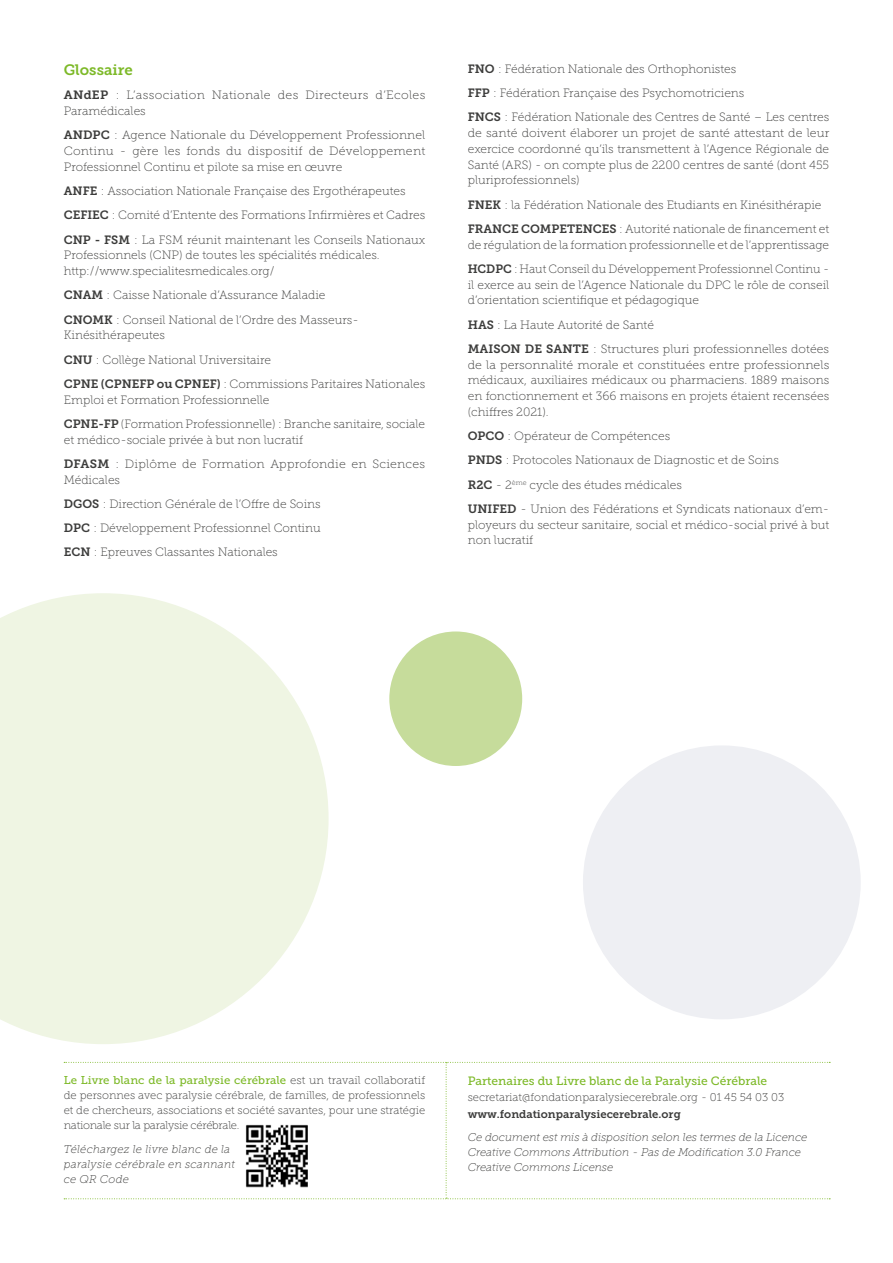
<style>
.page{position:relative;width:893px;height:1263px;background:#fff}
.page>*{position:absolute;margin:0;border:0;box-sizing:border-box;transform-origin:0 0}
._7_-_Sous-sous_titre{font:15px "Museo Slab 700";color:#7db928}
._9_-_Texte_puce{font:12px/15.8px "Museo Slab 100";color:#3c3c3b}
._9_-_Texte_puce-2{font:12px/15.8px "Museo Slab 100";letter-spacing:.025em;color:#3c3c3b}
._9_-_Texte_courant{font:12px "Museo Slab 500";color:#7db928}
._9_-_Texte_courant-2{font:11.25px/15px "Museo Slab 100";letter-spacing:-.005em;color:#3c3c3b;text-align:justify}
._9_-_Texte_courant-3{font:italic 11.25px/15px "Museo Slab 100";color:#3c3c3b}
._9_-_Texte_courant-4{font:italic 11.25px/15px "Museo Slab 100";letter-spacing:.02em;color:#3c3c3b}
.s1{font-family:"Museo Slab 700"}
.s2{font-family:"Museo Slab 500";color:#7db928}
</style>
<div class="page">
<svg style="left:64px;top:1062px;width:766px;height:137px"></svg>
<img style="left:246px;top:1125px;width:62px;height:63px">
<div style="left:583px;top:745px;width:278px;height:274px;background:#eeeff3;border-radius:50%"></div>
<svg style="left:0;top:593px;width:329px;height:451px;fill:#eff5e3"></svg>
<div style="left:389px;top:631px;width:133px;height:135px;background:#c6dc9b;border-radius:50%"></div>
<p class="_7_-_Sous-sous_titre" style="left:64px;top:61px;width:71px">Glossaire</p>
<p class="_9_-_Texte_puce-2" style="left:64px;top:87px;width:363px"><span class="s1">ANdEP</span> : L’association Nationale des Directeurs d’Ecoles<br>Paramédicales</p>
<p class="_9_-_Texte_puce" style="left:64px;top:127px;width:363px;text-align:justify"><span class="s1">ANDPC</span> : Agence Nationale du Développement Professionnel Continu - gère les fonds du dispositif de Développement Professionnel Continu et pilote sa mise en œuvre</p>
<p class="_9_-_Texte_puce" style="left:64px;top:183px;width:343px"><span class="s1">ANFE</span> : Association Nationale Française des Ergothérapeutes</p>
<p class="_9_-_Texte_puce" style="left:64px;top:207px;width:363px"><span class="s1">CEFIEC</span> : Comité d’Entente des Formations Infirmières et Cadres</p>
<p class="_9_-_Texte_puce" style="left:64px;top:232px;width:363px"><span class="s1">CNP - FSM</span> : La FSM réunit maintenant les Conseils Nationaux<br>Professionnels (CNP) de toutes les spécialités médicales.</p>
<p class="_9_-_Texte_puce" style="left:64px;top:263px;width:212px">http://www.specialitesmedicales.org/</p>
<p class="_9_-_Texte_puce" style="left:64px;top:287px;width:263px"><span class="s1">CNAM</span> : Caisse Nationale d’Assurance Maladie</p>
<p class="_9_-_Texte_puce" style="left:64px;top:312px;width:296px"><span class="s1">CNOMK</span> : Conseil National de l’Ordre des Masseurs-<br>Kinésithérapeutes</p>
<p class="_9_-_Texte_puce" style="left:64px;top:352px;width:209px"><span class="s1">CNU</span> : Collège National Universitaire</p>
<p class="_9_-_Texte_puce" style="left:64px;top:376px;width:363px"><span class="s1">CPNE (CPNEFP ou CPNEF)</span> : Commissions Paritaires Nationales<br>Emploi et Formation Professionnelle</p>
<p class="_9_-_Texte_puce" style="left:64px;top:416px;width:363px"><span class="s1">CPNE-FP</span> (Formation Professionnelle) : Branche sanitaire, sociale et médico-sociale privée à but non lucratif</p>
<p class="_9_-_Texte_puce" style="left:64px;top:456px;width:363px"><span class="s1">DFASM</span> : Diplôme de Formation Approfondie en Sciences<br>Médicales</p>
<p class="_9_-_Texte_puce" style="left:64px;top:496px;width:258px"><span class="s1">DGOS</span> : Direction Générale de l’Offre de Soins</p>
<p class="_9_-_Texte_puce" style="left:64px;top:520px;width:258px"><span class="s1">DPC</span> : Développement Professionnel Continu</p>
<p class="_9_-_Texte_puce" style="left:64px;top:544px;width:216px"><span class="s1">ECN</span> : Epreuves Classantes Nationales</p>
<p class="_9_-_Texte_puce" style="left:468px;top:61px;width:270px"><span class="s1">FNO</span> : Fédération Nationale des Orthophonistes</p>
<p class="_9_-_Texte_puce" style="left:468px;top:85px;width:278px"><span class="s1">FFP</span> : Fédération Française des Psychomotriciens</p>
<p class="_9_-_Texte_puce" style="left:468px;top:109px;width:363px;text-align:justify"><span class="s1">FNCS</span> : Fédération Nationale des Centres de Santé – Les centres de santé doivent élaborer un projet de santé attestant de leur exercice coordonné qu’ils transmettent à l’Agence Régionale de Santé (ARS) - on compte plus de 2200 centres de santé (dont 455 pluriprofessionnels)</p>
<p class="_9_-_Texte_puce" style="left:468px;top:197px;width:355px"><span class="s1">FNEK</span> : la Fédération Nationale des Etudiants en Kinésithérapie</p>
<p class="_9_-_Texte_puce" style="left:468px;top:221px;width:363px"><span class="s1">FRANCE COMPETENCES</span> : Autorité nationale de financement et de régulation de la formation professionnelle et de l’apprentissage</p>
<p class="_9_-_Texte_puce" style="left:468px;top:261px;width:363px;text-align:justify"><span class="s1">HCDPC</span> : Haut Conseil du Développement Professionnel Continu - il exerce au sein de l’Agence Nationale du DPC le rôle de conseil d’orientation scientifique et pédagogique</p>
<p class="_9_-_Texte_puce" style="left:468px;top:317px;width:188px"><span class="s1">HAS</span> : La Haute Autorité de Santé</p>
<p class="_9_-_Texte_puce" style="left:468px;top:341px;width:363px;text-align:justify"><span class="s1">MAISON DE SANTE</span> : Structures pluri professionnelles dotées de la personnalité morale et constituées entre professionnels médicaux, auxiliaires médicaux ou pharmaciens. 1889 maisons en fonctionnement et 366 maisons en projets étaient recensées (chiffres 2021).</p>
<p class="_9_-_Texte_puce" style="left:468px;top:428px;width:204px"><span class="s1">OPCO</span> : Opérateur de Compétences</p>
<p class="_9_-_Texte_puce" style="left:468px;top:452px;width:313px"><span class="s1">PNDS</span> : Protocoles Nationaux de Diagnostic et de Soins</p>
<p class="_9_-_Texte_puce" style="left:468px;top:477px;width:216px"><span class="s1">R2C</span> - 2<sup>ème</sup> cycle des études médicales</p>
<p class="_9_-_Texte_puce" style="left:468px;top:501px;width:363px;text-align:justify"><span class="s1">UNIFED</span> - Union des Fédérations et Syndicats nationaux d’em&shy;ployeurs du secteur sanitaire, social et médico-social privé à but non lucratif</p>
<p class="_9_-_Texte_courant-2" style="left:64px;top:1073px;width:363px"><span class="s2">Le Livre blanc de la paralysie cérébrale</span> est un travail collaboratif de personnes avec paralysie cérébrale, de familles, de professionnels et de chercheurs, associations et société savantes, pour une stratégie nationale sur la paralysie cérébrale.</p>
<p class="_9_-_Texte_courant-4" style="left:64px;top:1141px;width:173px">Téléchargez le livre blanc de la paralysie cérébrale en scannant ce QR Code</p>
<p class="_9_-_Texte_courant" style="left:468px;top:1074px;width:301px">Partenaires du Livre blanc de la Paralysie Cérébrale</p>
<p class="_9_-_Texte_courant-2" style="left:468px;top:1089px;width:318px;line-height:16.5px">secretariat@fondationparalysiecerebrale.org - 01 45 54 03 03 <span class="s1">www.fondationparalysiecerebrale.org</span></p>
<p class="_9_-_Texte_courant-3" style="left:468px;top:1130px;width:341px">Ce document est mis à disposition selon les termes de la Licence<br>Creative Commons Attribution - Pas de Modification 3.0 France<br>Creative Commons License</p>
</div>
